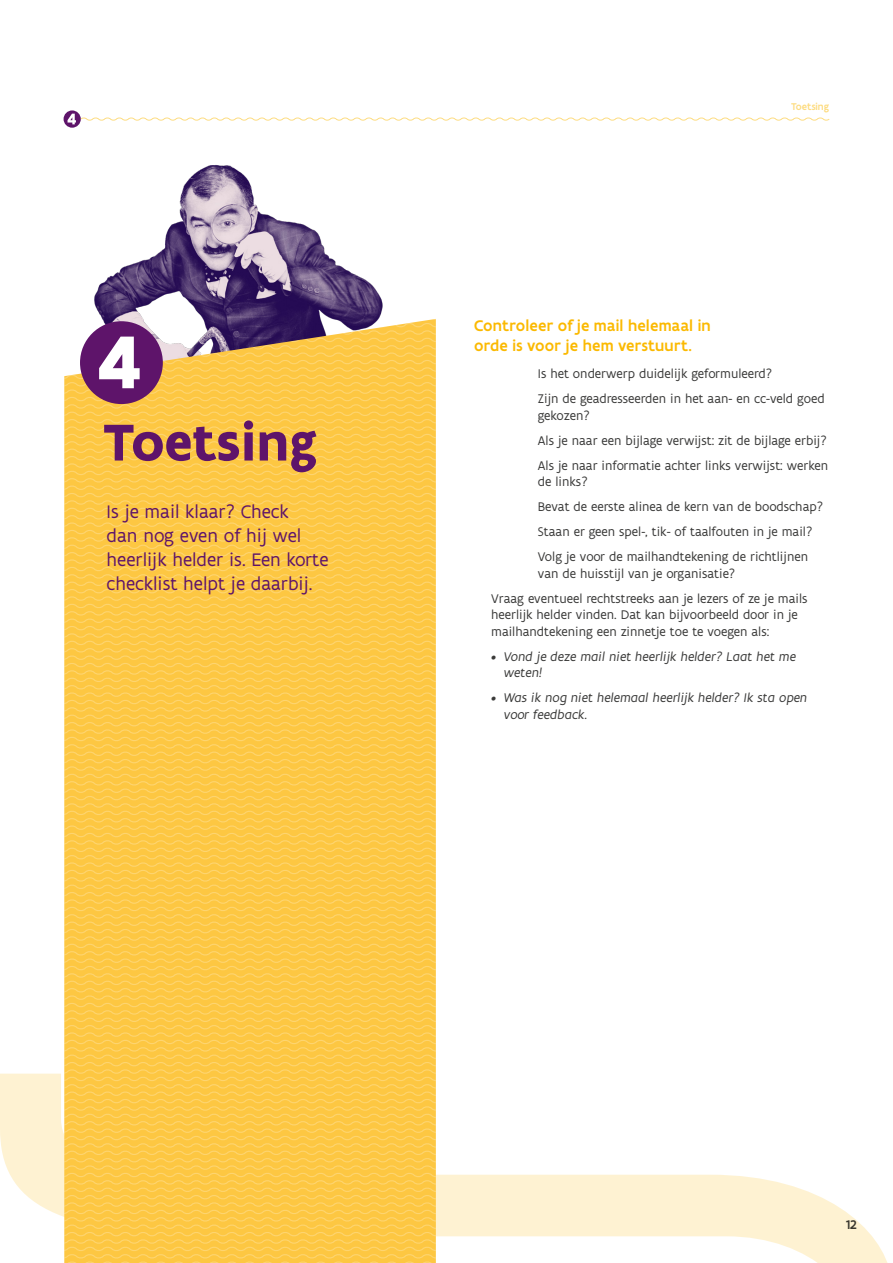
<style>
.page{position:relative;width:893px;height:1263px;background:#fff}
.page>*{position:absolute;margin:0;border:0;box-sizing:border-box;transform-origin:0 0}
.t1{font:700 55.5px "Flanders Art Sans";color:#5e146a}
.t2{font:19.5px/24px "Flanders Art Sans";color:#5e146a}
.t3{font:500 16.5px/19.5px "Flanders Art Sans";letter-spacing:.01em;color:#fbb900}
.t4{font:13.5px/25px "Flanders Art Sans";color:#3a3a39}
.t5{font:italic 13.5px/16.5px "Flanders Art Sans";color:#3a3a39}
.t6{font:500 13.5px "Flanders Art Sans";color:#3a3a39}
.t7{font:500 10.5px "Flanders Art Sans";color:#fbb900}
</style>
<div class="page">
<img style="left:94px;top:165px;width:289px;height:154px">
<svg style="left:0;top:1073px;width:888px;height:190px"></svg>
<svg style="left:64px;top:319px;width:372px;height:944px;background:#f9c64d"></svg>
<svg style="left:64px;top:110px;width:17px;height:18px"></svg>
<svg style="left:68px;top:114px;width:762px;height:10px"></svg>
<h1 class="t1" style="left:104px;top:407px;width:215px">Toetsing</h1>
<h2 class="t2" style="left:107px;top:500px;width:223px">Is je mail klaar? Check<br>dan nog even of hij wel heerlijk helder is. Een korte checklist helpt je daarbij.</h2>
<p class="t7" style="left:791px;top:100px;width:39px">Toetsing</p>
<p class="t3" style="left:474px;top:316px;width:238px">Controleer of je mail helemaal in orde is voor je hem verstuurt.</p>
<p class="t4" style="left:538px;top:362px;width:288px">Is het onderwerp duidelijk geformuleerd?<br>Zijn de geadresseerden in het aan- en cc-veld goed</p>
<p class="t4" style="left:538px;top:403px;width:292px">gekozen?<br>Als je naar een bijlage verwijst: zit de bijlage erbij?<br>Als je naar informatie achter links verwijst: werken</p>
<p class="t4" style="left:538px;top:470px;width:287px">de links?<br>Bevat de eerste alinea de kern van de boodschap?<br>Staan er geen spel-, tik- of taalfouten in je mail?<br>Volg je voor de mailhandtekening de richtlijnen</p>
<p class="t4" style="left:491px;top:561px;width:318px;text-indent:47px">van de huisstijl van je organisatie?<br>Vraag eventueel rechtstreeks aan je lezers of ze je mails</p>
<p class="t4" style="left:491px;top:607px;width:308px;line-height:16.5px">heerlijk helder vinden. Dat kan bijvoorbeeld door in je mailhandtekening een zinnetje toe te voegen als:</p>
<p class="t5" style="left:504px;top:648px;width:294px;text-indent:-13px">• Vond je deze mail niet heerlijk helder? Laat het me weten!</p>
<p class="t5" style="left:504px;top:690px;width:305px;text-indent:-13px">• Was ik nog niet helemaal heerlijk helder? Ik sta open voor feedback.</p>
<p class="t6" style="left:846px;top:1216px;width:12px">12</p>
</div>
